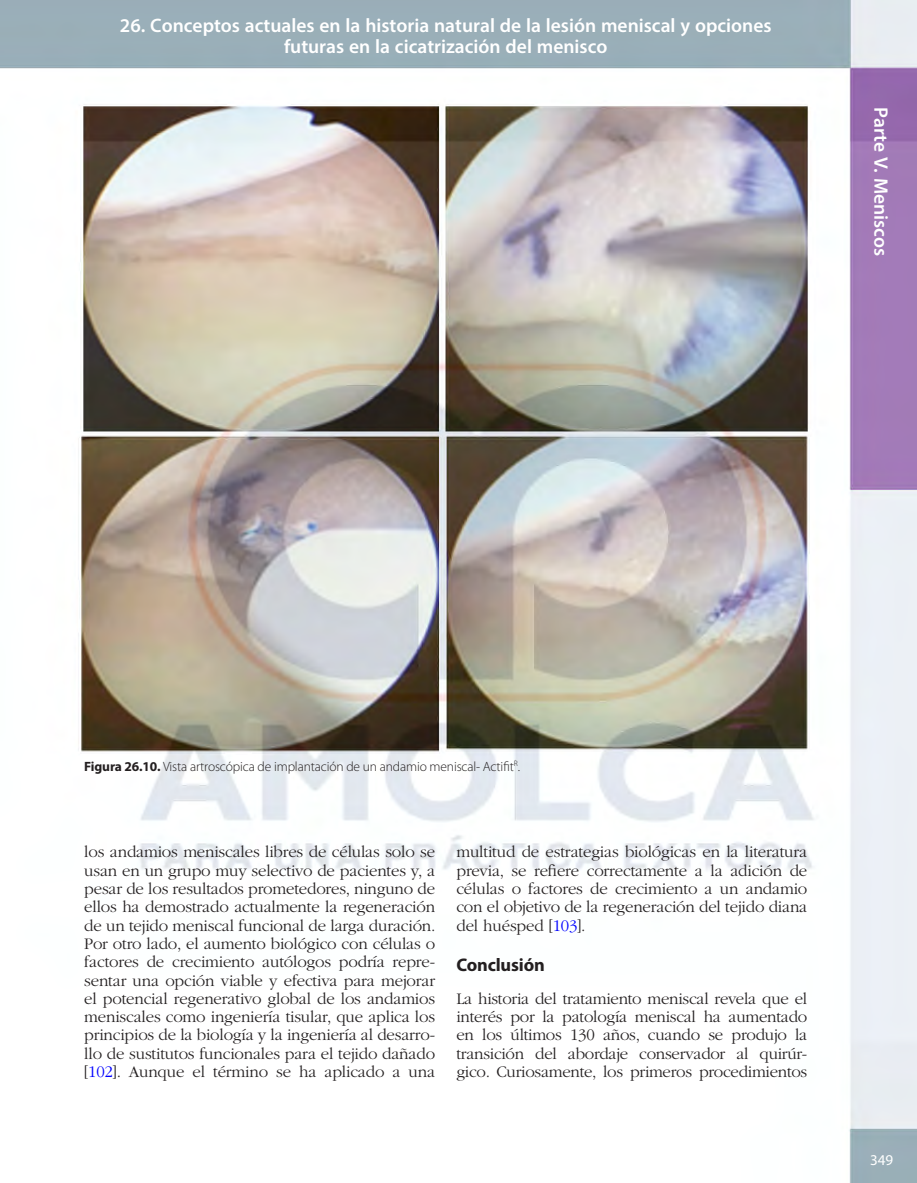
<style>
.page{position:relative;width:917px;height:1183px;background:#fff}
.page>*{position:absolute;margin:0;border:0;box-sizing:border-box;transform-origin:0 0}
.t1{font:600 19.5px/21px "Myriad Pro";color:#fff;text-align:center}
.t2{font:700 18.3px "Myriad Pro";letter-spacing:-.01em;color:#231f20}
.t3{font:300 16.8px/18.3px "ITC Garamond Std";letter-spacing:-.01em;color:#231f20;text-align:justify}
.t4{font:15px "Myriad Pro";color:#fff}
.t5{font:300 13.5px "Myriad Pro";letter-spacing:-.01em;color:#231f20}
.s1{font-weight:700}
.s2{color:#00f}
</style>
<div class="page">
<img style="left:0;top:0;width:917px;height:1183px">
<p class="t1" style="left:120px;top:14px;width:653px">26. Conceptos actuales en la historia natural de la lesión meniscal y opciones futuras en la cicatrización del menisco</p>
<p class="t1" style="left:892px;top:107px;width:150px;rotate:90deg">Parte V. Meniscos</p>
<p class="t5" style="left:84px;top:758px;width:437px"><span class="s1">Figura 26.10.</span> Vista artroscópica de implantación de un andamio meniscal- Actifit<sup>R</sup>.</p>
<p class="t3" style="left:84px;top:843px;width:353px">los andamios meniscales libres de células solo se usan en un grupo muy selectivo de pacientes y, a pesar de los resultados prometedores, ninguno de ellos ha demostrado actualmente la regeneración de un tejido meniscal funcional de larga duración.<br>Por otro lado, el aumento biológico con células o factores de crecimiento autólogos podría repre&shy;sentar una opción viable y efectiva para mejorar el potencial regenerativo global de los andamios meniscales como ingeniería tisular, que aplica los principios de la biología y la ingeniería al desarro&shy;llo de sustitutos funcionales para el tejido dañado [<span class="s2">102</span>]. Aunque el término se ha aplicado a una</p>
<p class="t3" style="left:456px;top:843px;width:352px">multitud de estrategias biológicas en la literatura previa, se refiere correctamente a la adición de células o factores de crecimiento a un andamio con el objetivo de la regeneración del tejido diana del huésped [<span class="s2">103</span>].</p>
<p class="t2" style="left:456px;top:953px;width:90px">Conclusión</p>
<p class="t3" style="left:456px;top:990px;width:352px">La historia del tratamiento meniscal revela que el interés por la patología meniscal ha aumentado en los últimos 130 años, cuando se produjo la transición del abordaje conservador al quirúr&shy;gico. Curiosamente, los primeros procedimientos</p>
<p class="t4" style="left:870px;top:1152px;width:25px">349</p>
</div>
